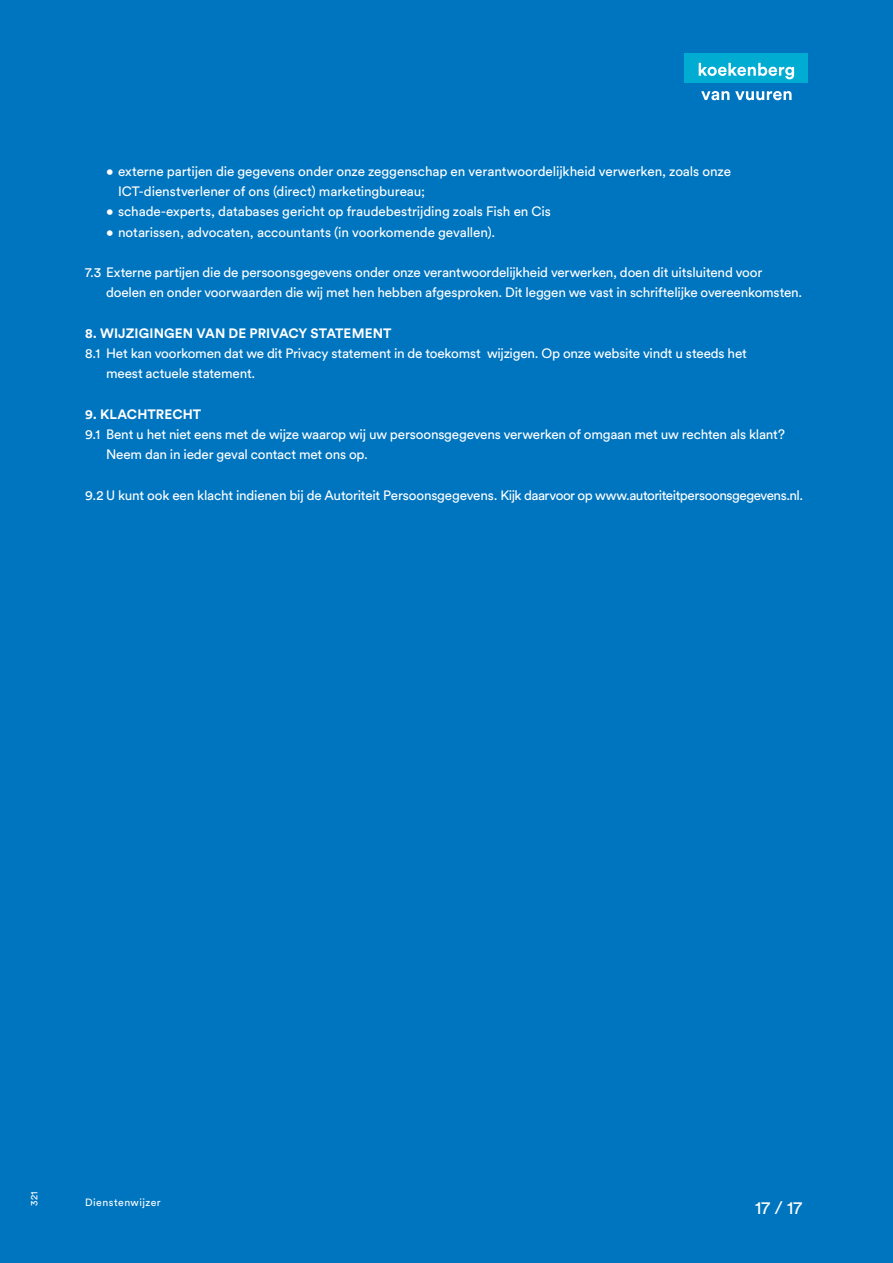
<style>
.page{position:relative;width:893px;height:1263px;background:#0075bf}
.page>*{position:absolute;margin:0;border:0;box-sizing:border-box;transform-origin:0 0}
.t1{font:18px "Circular Std";color:#fff}
.t2{font:13.5px/20.2px "Circular Std";letter-spacing:-.015em;color:#fff}
.t3{font:700 13.5px "Circular Std";letter-spacing:.005em;color:#fff}
.t4{font:10.5px "Circular Std";letter-spacing:.045em;color:#fff}
.t5{font:9.75px "Circular Std";color:#fff}
</style>
<div class="page">
<div style="left:685px;top:53px;width:123px;height:30px;background:#00acd2"></div>
<svg style="left:699px;top:63px;width:95px;height:16px"></svg>
<svg style="left:701px;top:91px;width:28px;height:9px"></svg>
<svg style="left:735px;top:91px;width:57px;height:9px"></svg>
<p class="t2" style="left:118px;top:161px;width:614px;text-indent:-12px">• externe partijen die gegevens onder onze zeggenschap en verantwoordelijkheid verwerken, zoals onze<br>ICT-dienstverlener of ons (direct) marketingbureau;</p>
<p class="t2" style="left:106px;top:201px;width:446px">• schade-experts, databases gericht op fraudebestrijding zoals Fish en Cis</p>
<p class="t2" style="left:106px;top:222px;width:391px">• notarissen, advocaten, accountants (in voorkomende gevallen).</p>
<p class="t2" style="left:106px;top:262px;width:698px;text-indent:-21px">7.3 Externe partijen die de persoonsgegevens onder onze verantwoordelijkheid verwerken, doen dit uitsluitend voor doelen en onder voorwaarden die wij met hen hebben afgesproken. Dit leggen we vast in schriftelijke overeenkomsten.</p>
<p class="t3" style="left:85px;top:324px;width:308px">8. WIJZIGINGEN VAN DE PRIVACY STATEMENT</p>
<p class="t2" style="left:106px;top:343px;width:642px;text-indent:-21px">8.1 Het kan voorkomen dat we dit Privacy statement in de toekomst wijzigen. Op onze website vindt u steeds het meest actuele statement.</p>
<p class="t3" style="left:85px;top:405px;width:118px">9. KLACHTRECHT</p>
<p class="t2" style="left:106px;top:424px;width:680px;text-indent:-21px">9.1 Bent u het niet eens met de wijze waarop wij uw persoonsgegevens verwerken of omgaan met uw rechten als klant?<br>Neem dan in ieder geval contact met ons op.</p>
<p class="t2" style="left:85px;top:485px;width:720px">9.2 U kunt ook een klacht indienen bij de Autoriteit Persoonsgegevens. Kijk daarvoor op www.autoriteitpersoonsgegevens.nl.</p>
<p class="t5" style="left:28px;top:1206px;width:16px;rotate:-90deg">321</p>
<p class="t4" style="left:85px;top:1195px;width:77px">Dienstenwijzer</p>
<h1 class="t1" style="left:755px;top:1196px;width:49px">17 / 17</h1>
</div>
